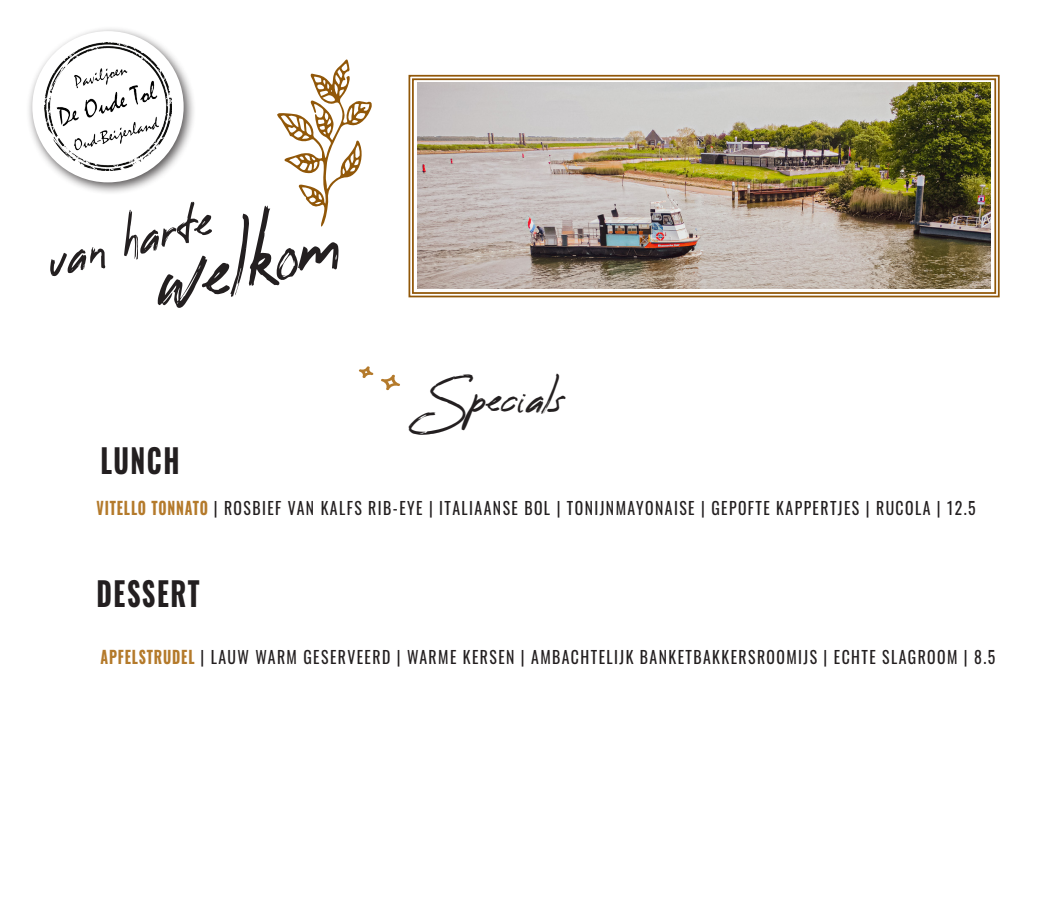
<style>
.page{position:relative;width:1042px;height:898px;background:#fff}
.page>*{position:absolute;margin:0;border:0;box-sizing:border-box;transform-origin:0 0}
.t1{font:68.25px "Reey";color:#231f20}
.t2{font:43.75px "Reey";color:#231f20}
.t3{font:35px "Reey";color:#231f20}
.t4{font:700 33.07px "Oswald";letter-spacing:.06em;color:#231f20;scale:.8 1}
.t5{font:17.32px "Oswald";letter-spacing:.09em;color:#231f20;scale:.91 1}
.s1{font-weight:700;font-size:17.5px;color:#b47a2b}
</style>
<div class="page">
<div style="left:26px;top:25px;width:170px;height:171px;background:#231f20;opacity:.75"></div>
<div style="left:32px;top:31px;width:152px;height:151px;background:#fff;border-radius:50%"></div>
<img style="left:44px;top:43px;width:128px;height:128px">
<svg style="left:359px;top:366px;width:14px;height:12px"></svg>
<svg style="left:381px;top:375px;width:19px;height:15px"></svg>
<svg style="left:277px;top:59px;width:95px;height:167px"></svg>
<img style="left:408px;top:74px;width:592px;height:224px">
<div style="left:412px;top:78px;width:584px;height:216px;border:2px solid #915708"></div>
<p class="t2" style="left:42px;top:239px;width:170px;rotate:-15deg">van harte</p>
<p class="t1" style="left:146px;top:250px;width:189px;rotate:-13deg">welkom</p>
<p class="t4" style="left:100px;top:443px;width:100px">LUNCH</p>
<p class="t3" style="left:430px;top:381px;width:136px">Specials</p>
<p class="t5" style="left:97px;top:493px;width:967px"><span class="s1">VITELLO TONNATO</span> | ROSBIEF VAN KALFS RIB-EYE | ITALIAANSE BOL | TONIJNMAYONAISE | GEPOFTE KAPPERTJES | RUCOLA | 12.5</p>
<p class="t4" style="left:97px;top:576px;width:130px">DESSERT</p>
<p class="t5" style="left:100px;top:642px;width:985px"><span class="s1">APFELSTRUDEL</span> | LAUW WARM GESERVEERD | WARME KERSEN | AMBACHTELIJK BANKETBAKKERSROOMIJS | ECHTE SLAGROOM | 8.5</p>
</div>
